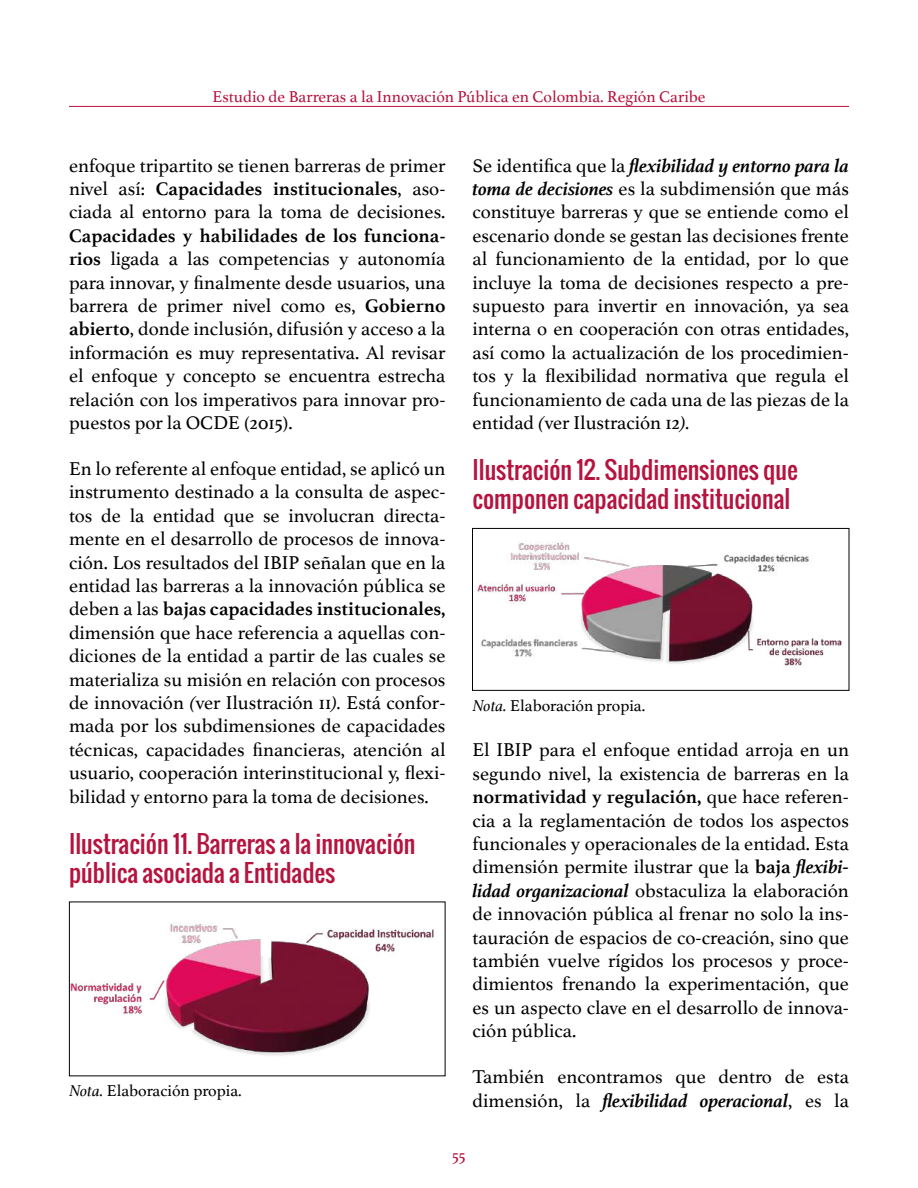
<style>
.page{position:relative;width:918px;height:1188px;background:#fff}
.page>*{position:absolute;margin:0;border:0;box-sizing:border-box;transform-origin:0 0}
.t1{font:24px/28.8px "Oswald";color:#b5143f}
.t2{font:19.5px/23.4px "Athelas";color:#000;text-align:justify}
.t3{font:16.5px "Athelas";color:#b5143f}
.t4{font:16.5px "Athelas";color:#000}
.s1{font-weight:700}
.s2{font-style:italic}
.s3{font-weight:700;font-style:italic}
</style>
<div class="page">
<hr style="left:69px;top:106px;width:780px;height:1px;background:#b5143f">
<img style="left:71px;top:924px;width:363px;height:132px">
<img style="left:478px;top:542px;width:364px;height:125px">
<div style="left:472px;top:528px;width:377px;height:163px;border:1px solid #000"></div>
<p class="t3" style="left:212px;top:83px;width:495px">Estudio de Barreras a la Innovación Pública en Colombia. Región Caribe</p>
<p class="t2" style="left:69px;top:153px;width:378px">enfoque tripartito se tienen barreras de primer nivel así: <span class="s1">Capacidades institucionales</span>, aso&shy;ciada al entorno para la toma de decisiones.</p>
<p class="t2" style="left:69px;top:223px;width:378px"><span class="s1">Capacidades y habilidades de los funciona&shy;rios</span> ligada a las competencias y autonomía para innovar, y finalmente desde usuarios, una barrera de primer nivel como es, <span class="s1">Gobierno abierto</span>, donde inclusión, difusión y acceso a la información es muy representativa. Al revisar el enfoque y concepto se encuentra estrecha relación con los imperativos para innovar pro&shy;puestos por la OCDE (2015).</p>
<p class="t2" style="left:69px;top:456px;width:378px">En lo referente al enfoque entidad, se aplicó un instrumento destinado a la consulta de aspec&shy;tos de la entidad que se involucran directa&shy;mente en el desarrollo de procesos de innova&shy;ción. Los resultados del IBIP señalan que en la entidad las barreras a la innovación pública se deben a las <span class="s1">bajas capacidades institucionales, </span>dimensión que hace referencia a aquellas con&shy;diciones de la entidad a partir de las cuales se materializa su misión en relación con procesos de innovación <span class="s2">(</span>ver Ilustración 11<span class="s2">).</span> Está confor&shy;mada por los subdimensiones de capacidades técnicas, capacidades financieras, atención al usuario, cooperación interinstitucional y, flexi&shy;bilidad y entorno para la toma de decisiones.</p>
<p class="t1" style="left:69px;top:829px;width:348px">Ilustración 11. Barreras a la innovación pública asociada a Entidades</p>
<p class="t4" style="left:69px;top:1078px;width:174px"><span class="s2">Nota.</span> Elaboración propia.</p>
<p class="t2" style="left:472px;top:153px;width:378px">Se identifica que la <span class="s3">flexibilidad y entorno para la toma de decisiones</span> es la subdimensión que más constituye barreras y que se entiende como el escenario donde se gestan las decisiones frente al funcionamiento de la entidad, por lo que incluye la toma de decisiones respecto a pre&shy;supuesto para invertir en innovación, ya sea interna o en cooperación con otras entidades, así como la actualización de los procedimien&shy;tos y la flexibilidad normativa que regula el funcionamiento de cada una de las piezas de la entidad <span class="s2">(</span>ver Ilustración 12<span class="s2">).</span></p>
<p class="t1" style="left:472px;top:455px;width:327px">Ilustración 12. Subdimensiones que componen capacidad institucional</p>
<p class="t4" style="left:472px;top:692px;width:174px"><span class="s2">Nota.</span> Elaboración propia.</p>
<p class="t2" style="left:472px;top:738px;width:378px">El IBIP para el enfoque entidad arroja en un segundo nivel, la existencia de barreras en la <span class="s1">normatividad y regulación,</span> que hace referen&shy;cia a la reglamentación de todos los aspectos funcionales y operacionales de la entidad. Esta dimensión permite ilustrar que la <span class="s1">baja</span> <span class="s3">flexibi&shy;lidad organizacional</span> obstaculiza la elaboración de innovación pública al frenar no solo la ins&shy;tauración de espacios de co-creación, sino que también vuelve rígidos los procesos y proce&shy;dimientos frenando la experimentación, que es un aspecto clave en el desarrollo de innova&shy;ción pública.</p>
<p class="t2" style="left:472px;top:1064px;width:378px">También encontramos que dentro de esta dimensión, la <span class="s3">flexibilidad operacional</span>, es la</p>
<p class="t3" style="left:452px;top:1142px;width:15px">55</p>
</div>
